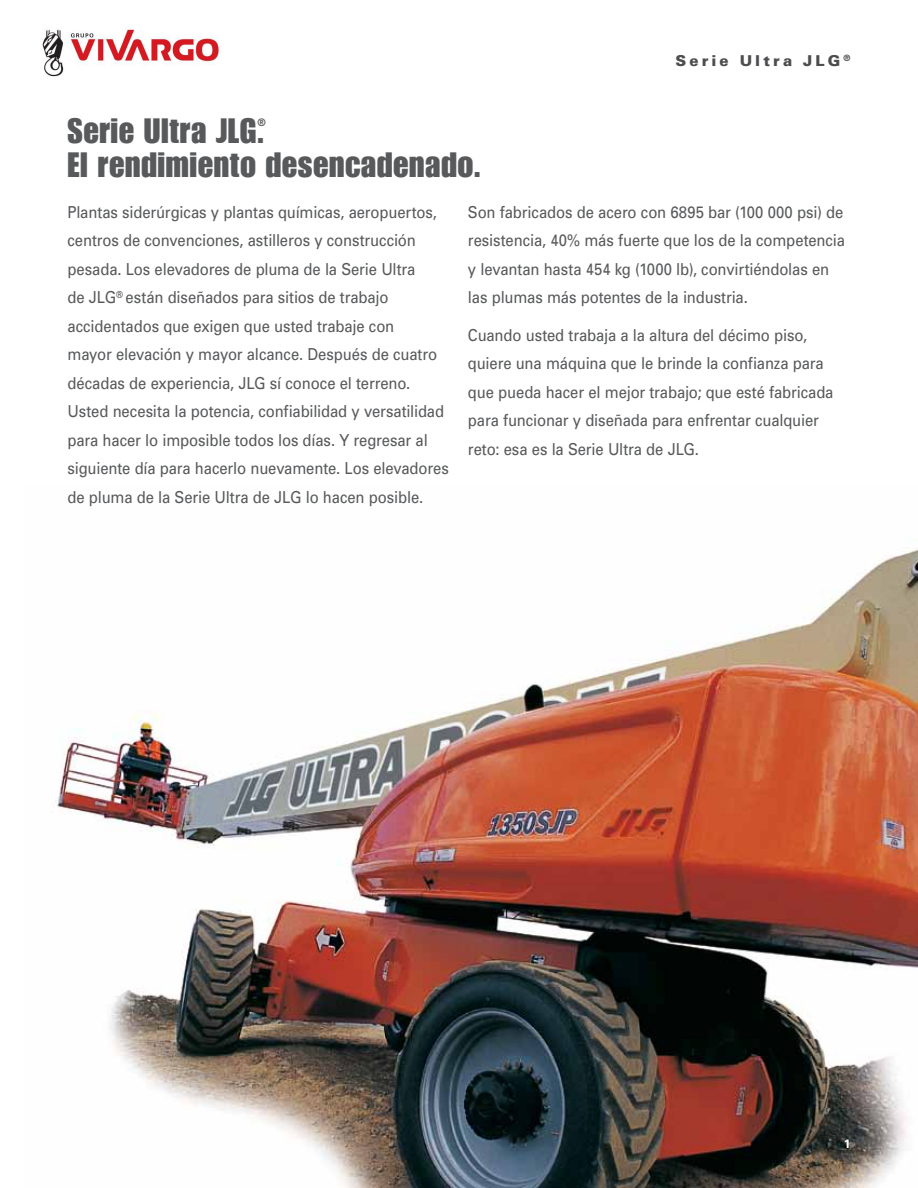
<style>
.page{position:relative;width:918px;height:1188px;background:#fff}
.page>*{position:absolute;margin:0;border:0;box-sizing:border-box;transform-origin:0 0}
.t1{font:34.5px "JLG Impact Standard";letter-spacing:.015em;color:#58595b}
.t2{font:16.5px/28.5px "Univers";letter-spacing:-.01em;color:#58595b;scale:.9 1}
.t3{font:900 15px "Univers";letter-spacing:.21em;color:#4d4d4f}
.t4{font:700 12px "Univers";color:#fff}
.t5{font:10.5px "JLG Impact Standard";color:#58595b}
</style>
<div class="page">
<img style="left:51px;top:549px;width:867px;height:639px">
<img style="left:42px;top:28px;width:179px;height:49px">
<p class="t3" style="left:675px;top:51px;width:177px">Serie Ultra JLG <sup>®</sup></p>
<h1 class="t1" style="left:68px;top:111px;width:198px">Serie Ultra JLG.</h1>
<p class="t5" style="left:257px;top:117px;width:10px">®</p>
<h1 class="t1" style="left:68px;top:145px;width:414px">El rendimiento desencadenado.</h1>
<p class="t2" style="left:67px;top:197px;width:425px">Plantas siderúrgicas y plantas químicas, aeropuertos, centros de convenciones, astilleros y construcción pesada. Los elevadores de pluma de la Serie Ultra<br>de JLG<sup>®</sup> están diseñados para sitios de trabajo accidentados que exigen que usted trabaje con<br>mayor elevación y mayor alcance. Después de cuatro décadas de experiencia, JLG sí conoce el terreno.<br>Usted necesita la potencia, confiabilidad y versatilidad para hacer lo imposible todos los días. Y regresar al siguiente día para hacerlo nuevamente. Los elevadores de pluma de la Serie Ultra de JLG lo hacen posible.</p>
<p class="t2" style="left:468px;top:197px;width:421px">Son fabricados de acero con 6895 bar (100 000 psi) de resistencia, 40% más fuerte que los de la competencia y levantan hasta 454 kg (1000 lb), convirtiéndolas en las plumas más potentes de la industria.</p>
<p class="t2" style="left:468px;top:320px;width:408px">Cuando usted trabaja a la altura del décimo piso, quiere una máquina que le brinde la confianza para que pueda hacer el mejor trabajo; que esté fabricada para funcionar y diseñada para enfrentar cualquier reto: esa es la Serie Ultra de JLG.</p>
<p class="t4" style="left:844px;top:1136px;width:8px">1</p>
</div>
